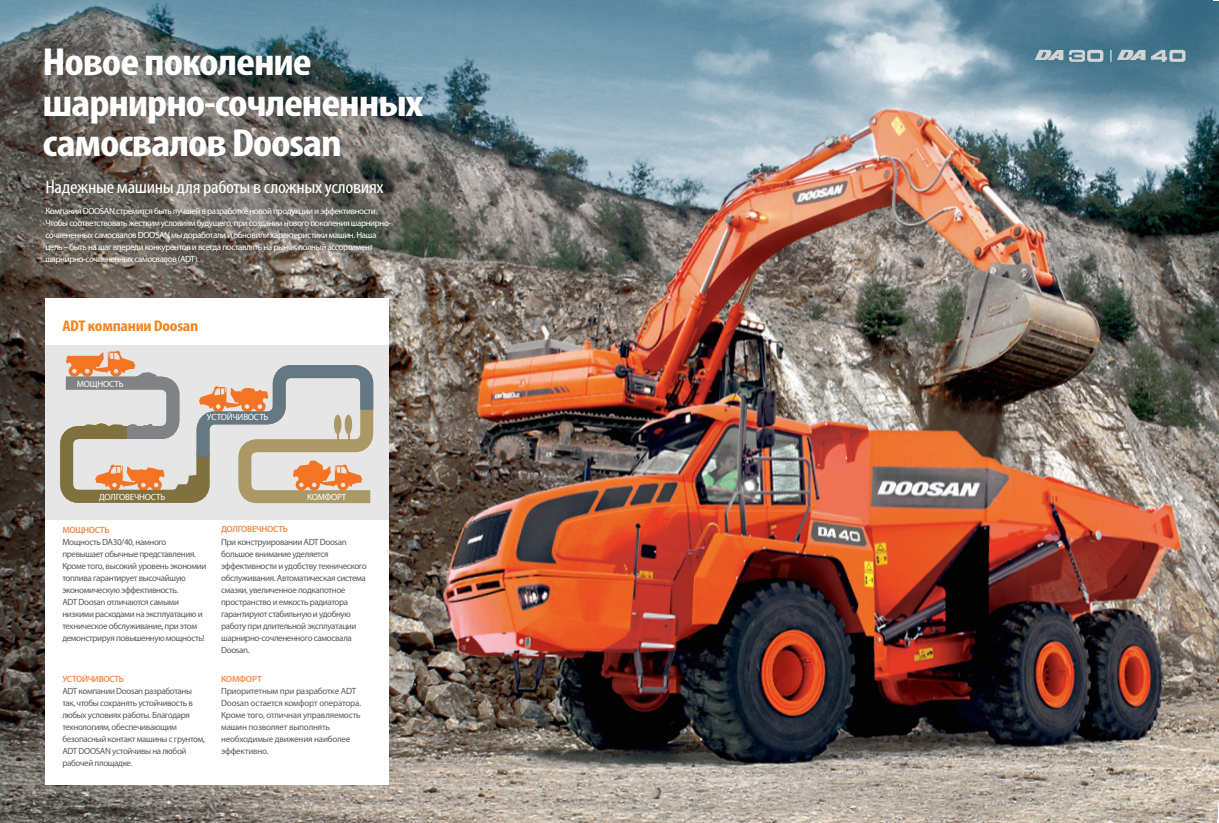
<style>
.page{position:relative;width:1219px;height:823px;background:#fff}
.page>*{position:absolute;margin:0;border:0;box-sizing:border-box;transform-origin:0 0}
.t1{font:700 condensed 39.3px/40px "Myriad Pro";letter-spacing:-.025em;color:#fff;scale:1.15 1}
.t2{font:condensed 18px "Myriad Pro";letter-spacing:-.015em;color:#fff;scale:1.15 1}
.t3{font:700 condensed 15.5px "Myriad Pro";letter-spacing:-.015em;color:#f6861f;scale:1.15 1}
.t4{font:9px/12px "Myriad Pro";letter-spacing:-.04em;color:#58595b}
.t5{font:9px/12px "Myriad Pro";letter-spacing:-.045em;color:#fff}
.t6{font:9px/12px "Myriad Pro";letter-spacing:-.02em;color:#58595b}
.t7{font:9px "Myriad Pro";letter-spacing:-.02em;color:#fff}
.t8{font:600 9px "Myriad Pro";letter-spacing:-.04em;color:#f68d4a}
.t9{font:600 9px "Myriad Pro";letter-spacing:-.02em;color:#f68d4a}
</style>
<div class="page">
<img style="left:0;top:0;width:1219px;height:822px">
<div style="left:45px;top:298px;width:343px;height:486px;background:#fff"></div>
<svg style="left:1151px;top:50px;width:34px;height:12px"></svg>
<svg style="left:1111px;top:50px;width:34px;height:12px"></svg>
<svg style="left:1035px;top:50px;width:28px;height:10px"></svg>
<svg style="left:1069px;top:50px;width:34px;height:12px"></svg>
<div style="left:45px;top:345px;width:343px;height:174px;background:#e6e6e6"></div>
<svg style="left:60px;top:350px;width:314px;height:154px"></svg>
<h1 class="t1" style="left:43px;top:41px;width:333px">Новое поколение шарнирно-сочлененных самосвалов Doosan</h1>
<h2 class="t2" style="left:45px;top:176px;width:296px">Надежные машины для работы в сложных условиях</h2>
<p class="t5" style="left:45px;top:205px;width:348px">Компания DOOSAN стремится быть лучшей в разработке новой продукции и эффективности.<br>Чтобы соответствовать жестким условиям будущего, при создании нового поколения шарнирно&shy;сочлененных самосвалов DOOSAN мы доработали и обновили характеристики машин. Наша цель – быть на шаг впереди конкурентов и всегда поставлять на рынок полный ассортимент шарнирно-сочлененных самосвалов (ADT).</p>
<h3 class="t3" style="left:62px;top:316px;width:120px">ADT компании Doosan</h3>
<p class="t7" style="left:77px;top:378px;width:48px">МОЩНОСТЬ</p>
<p class="t7" style="left:99px;top:491px;width:68px">ДОЛГОВЕЧНОСТЬ</p>
<p class="t7" style="left:207px;top:411px;width:63px">УСТОЙЧИВОСТЬ</p>
<p class="t7" style="left:307px;top:491px;width:40px">КОМФОРТ</p>
<p class="t8" style="left:62px;top:523px;width:49px">МОЩНОСТЬ</p>
<p class="t4" style="left:62px;top:535px;width:146px">Мощность DA30/40, намного превышает обычные представления.<br>Кроме того, высокий уровень экономии топлива гарантирует высочайшую экономическую эффективность.<br>ADT Doosan отличаются самыми низкими расходами на эксплуатацию и техническое обслуживание, при этом демонстрируя повышенную мощность!</p>
<p class="t8" style="left:62px;top:673px;width:63px">УСТОЙЧИВОСТЬ</p>
<p class="t4" style="left:62px;top:684px;width:144px">ADT компании Doosan разработаны так, чтобы сохранять устойчивость в любых условиях работы. Благодаря технологиям, обеспечивающим безопасный контакт машины с грунтом,<br>ADT DOOSAN устойчивы на любой рабочей площадке.</p>
<p class="t8" style="left:221px;top:523px;width:68px">ДОЛГОВЕЧНОСТЬ</p>
<p class="t4" style="left:221px;top:535px;width:147px">При конструировании ADT Doosan большое внимание уделяется эффективности и удобству технического обслуживания. Автоматическая система смазки, увеличенное подкапотное пространство и емкость радиатора гарантируют стабильную и удобную работу при длительной эксплуатации шарнирно-сочлененного самосвала<br>Doosan.</p>
<p class="t9" style="left:221px;top:673px;width:42px">КОМФОРТ</p>
<p class="t6" style="left:221px;top:684px;width:142px">Приоритетным при разработке ADT<br>Doosan остается комфорт оператора.<br>Кроме того, отличная управляемость машин позволяет выполнять необходимые движения наиболее эффективно.</p>
</div>
